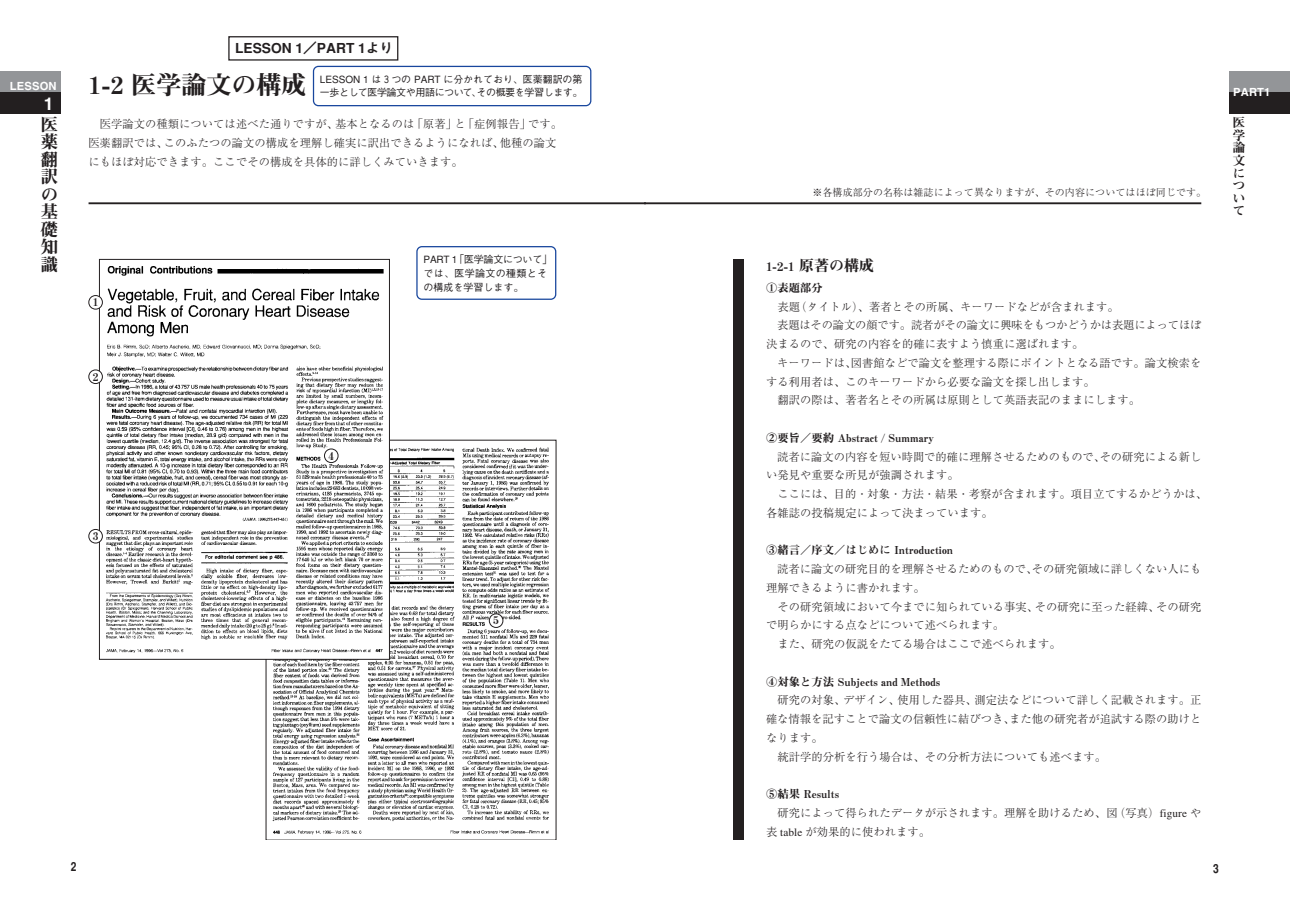
<style>
.page{position:relative;width:1290px;height:911px;background:#fff}
.page>*{position:absolute;margin:0;border:0;box-sizing:border-box;transform-origin:0 0}
.t1{font:25px "Midashi Min MA31";color:#231f20}
.t2{font:17.5px/17.5px "Midashi Min MA31";color:#231f20;text-align:justify}
.t3{font:17.5px "Midashi Go MB31";color:#fff}
.t4{font:700 13.75px "Helvetica";color:#231f20}
.t5{font:12.5px/12.5px "Midashi Min MA31";color:#231f20;text-align:justify}
.t6{font:700 12.5px "Helvetica";color:#231f20;scale:.82 1}
.t7{font:300 11.25px/18.8px "Ryumin";letter-spacing:.01em;color:#231f20}
.t8{font:11.25px "Midashi Min MA31";letter-spacing:.01em;color:#231f20}
.t9{font:11.25px "Midashi Go MB31";letter-spacing:.01em;color:#fff}
.t10{font:500 10px/13.8px "Gothic BBB";letter-spacing:-.04em;color:#231f20}
.t11{font:300 10px "Ryumin";letter-spacing:.01em;color:#231f20}
.t12{font:500 10px/13.8px "Gothic BBB";letter-spacing:-.015em;color:#231f20}
.s1{font-family:"Midashi Go MB31";font-weight:400}
.s2{font-family:"Helvetica";font-weight:400}
.s3{font-size:15px}
</style>
<div class="page">
<div style="left:228px;top:36px;width:170px;height:25px;border:1px solid #231f20"></div>
<img style="left:270px;top:447px;width:280px;height:388px">
<hr style="left:89px;top:202px;width:556px;height:2px;background:#231f20">
<div style="left:0;top:71px;width:60px;height:21px;background:#939598"></div>
<div style="left:0;top:92px;width:60px;height:22px;background:#231f20"></div>
<div style="left:99px;top:259px;width:290px;height:400px;background:#fff"></div>
<div style="left:99px;top:259px;width:291px;height:400px;border:1px solid #231f20"></div>
<img style="left:105px;top:266px;width:279px;height:387px">
<svg style="left:88px;top:295px;width:15px;height:15px"></svg>
<svg style="left:88px;top:369px;width:15px;height:15px"></svg>
<svg style="left:88px;top:529px;width:15px;height:14px"></svg>
<svg style="left:324px;top:448px;width:15px;height:15px"></svg>
<svg style="left:489px;top:613px;width:14px;height:15px"></svg>
<svg style="left:312px;top:65px;width:280px;height:42px"></svg>
<svg style="left:416px;top:246px;width:141px;height:54px"></svg>
<div style="left:733px;top:259px;width:11px;height:581px;background:#231f20"></div>
<div style="left:1229px;top:71px;width:61px;height:21px;background:#939598"></div>
<div style="left:1229px;top:92px;width:61px;height:22px;background:#231f20"></div>
<hr style="left:645px;top:202px;width:556px;height:2px;background:#231f20">
<p class="t9" style="left:10px;top:79px;width:48px">LESSON</p>
<h2 class="t2" style="left:41px;top:117px;width:19px">医薬翻訳の基礎知識</h2>
<h2 class="t3" style="left:44px;top:93px;width:11px">1</h2>
<p class="t4" style="left:235px;top:41px;width:160px">LESSON 1<span class="s1">／</span>PART 1<span class="s1">より</span></p>
<h1 class="t1" style="left:89px;top:70px;width:219px">1-2 医学論文の構成</h1>
<p class="t7" style="left:89px;top:116px;width:475px">　医学論文の種類については述べた通りですが、基本となるのは「原著」と「症例報告」です。医薬翻訳では、このふたつの論文の構成を理解し確実に訳出できるようになれば、他種の論文にもほぼ対応できます。ここでその構成を具体的に詳しくみていきます。</p>
<p class="t10" style="left:320px;top:72px;width:264px"><span class="s2">LESSON 1</span> は３つの <span class="s2">PART</span> に分かれており、医薬翻訳の第一歩として医学論文や用語について、その概要を学習します。</p>
<p class="t8" style="left:93px;top:296px;width:7px">1</p>
<p class="t8" style="left:93px;top:370px;width:7px">2</p>
<p class="t8" style="left:93px;top:529px;width:7px">3</p>
<p class="t8" style="left:328px;top:449px;width:7px">4</p>
<p class="t12" style="left:423px;top:253px;width:130px"><span class="s2">PART 1</span> 「医学論文について」では、医学論文の種類とその構成を学習します。</p>
<p class="t8" style="left:493px;top:614px;width:7px">5</p>
<p class="t6" style="left:71px;top:859px;width:8px">2</p>
<p class="t11" style="left:812px;top:187px;width:395px">※各構成部分の名称は雑誌によって異なりますが、その内容についてはほぼ同じです。</p>
<p class="t9" style="left:1233px;top:86px;width:39px">PART1</p>
<p class="t5" style="left:1233px;top:117px;width:14px">医学論文について</p>
<p class="t5" style="left:766px;top:261px;width:110px">1-2-1 <span class="s3">原著の構成</span></p>
<p class="t8" style="left:766px;top:281px;width:58px">①表題部分</p>
<p class="t7" style="left:766px;top:298px;width:437px">　表題（タイトル）、著者とその所属、キーワードなどが含まれます。<br>　表題はその論文の顔です。読者がその論文に興味をもつかどうかは表題によってほぼ決まるので、研究の内容を的確に表すよう慎重に選ばれます。　<br>　キーワードは、図書館などで論文を整理する際にポイントとなる語です。論文検索をする利用者は、このキーワードから必要な論文を探し出します。<br>　翻訳の際は、著者名とその所属は原則として英語表記のままにします。</p>
<p class="t8" style="left:766px;top:431px;width:170px">②要旨／要約 Abstract / Summary</p>
<p class="t7" style="left:766px;top:448px;width:442px">　読者に論文の内容を短い時間で的確に理解させるためのもので、その研究による新しい発見や重要な所見が強調されます。<br>　ここには、目的・対象・方法・結果・考察が含まれます。項目立てするかどうかは、各雑誌の投稿規定によって決まっています。</p>
<p class="t8" style="left:766px;top:544px;width:189px">③緒言／序文／はじめに Introduction</p>
<p class="t7" style="left:766px;top:560px;width:437px">　読者に論文の研究目的を理解させるためのもので、その研究領域に詳しくない人にも理解できるように書かれます。<br>　その研究領域において今までに知られている事実、その研究に至った経緯、その研究で明らかにする点などについて述べられます。<br>　また、研究の仮説をたてる場合はここで述べられます。</p>
<p class="t8" style="left:766px;top:675px;width:176px">④対象と方法 Subjects and Methods</p>
<p class="t7" style="left:766px;top:692px;width:437px">　研究の対象、デザイン、使用した器具、測定法などについて詳しく記載されます。正確な情報を記すことで論文の信頼性に結びつき、また他の研究者が追試する際の助けとなります。<br>　統計学的分析を行う場合は、その分析方法についても述べます。</p>
<p class="t8" style="left:766px;top:787px;width:75px">⑤結果 Results</p>
<p class="t7" style="left:766px;top:804px;width:437px">　研究によって得られたデータが示されます。理解を助けるため、図（写真）figure や表 table が効果的に使われます。</p>
<p class="t6" style="left:1213px;top:861px;width:8px">3</p>
</div>
